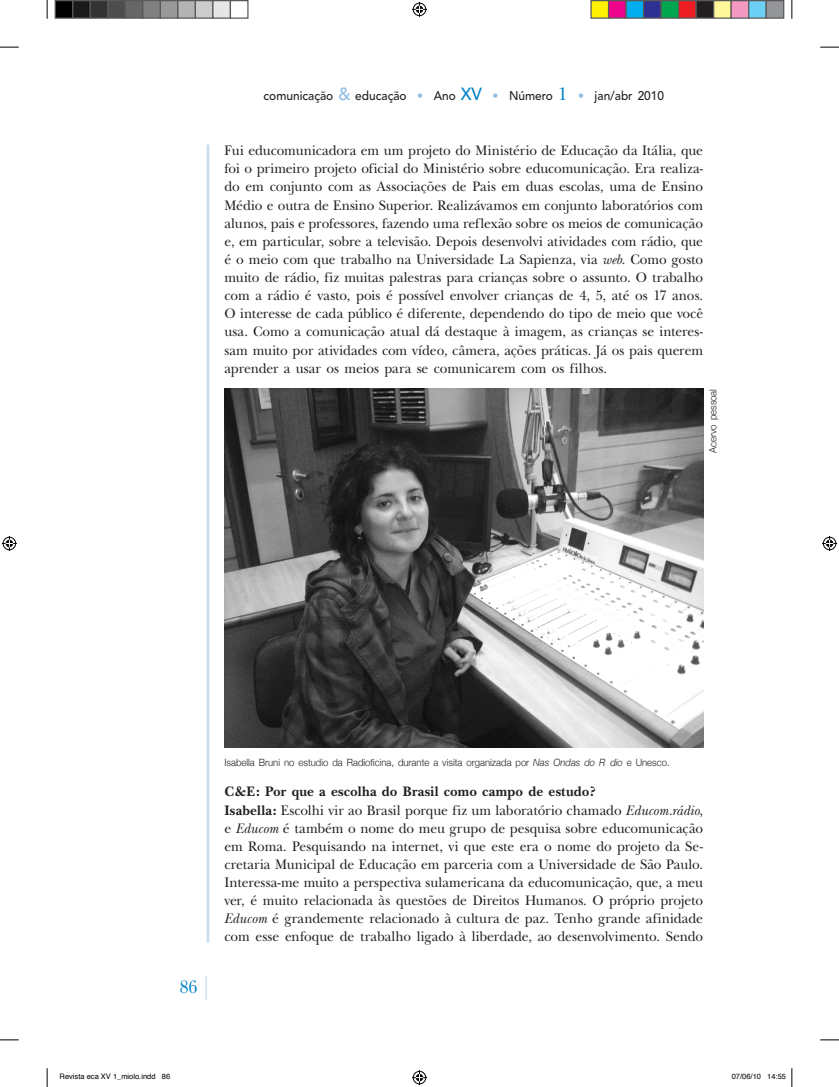
<style>
.page{position:relative;width:839px;height:1087px;background:#fff}
.page>*{position:absolute;margin:0;border:0;box-sizing:border-box;transform-origin:0 0}
.t1{font:18.75px "New Baskerville";color:#0082c8;scale:.9 1}
.t2{font:14.38px/18.1px "New Baskerville";letter-spacing:-.005em;color:#231f20;text-align:justify;scale:.95 1}
.t3{font:500 12.5px "Avenir";color:#231f20;scale:.95 1}
.t4{font:300 10px "Helvetica Neue";color:#231f20;scale:.95 1}
.t5{font:7.5px "Helvetica";color:#000}
.s1{font-size:17.5px;color:#92bee4}
.s2{color:#92bee4}
.s3{font-size:17.5px;color:#0082c8}
.s4{font-family:"New Baskerville";font-weight:400;font-size:18.75px;color:#0082c8}
.s5{font-style:italic}
.s6{font-weight:700}
</style>
<div class="page">
<hr style="left:207px;top:145px;width:2px;height:797px;background:#c5dcf1">
<hr style="left:205px;top:975px;width:2px;height:25px;background:#c5dcf1">
<img style="left:224px;top:389px;width:479px;height:358px">
<svg style="left:0;top:46px;width:19px;height:2px"></svg>
<svg style="left:820px;top:46px;width:18px;height:2px"></svg>
<svg style="left:0;top:1039px;width:19px;height:1px"></svg>
<svg style="left:820px;top:1039px;width:18px;height:1px"></svg>
<svg style="left:46px;top:0;width:2px;height:19px"></svg>
<svg style="left:46px;top:1068px;width:2px;height:18px"></svg>
<svg style="left:791px;top:0;width:1px;height:19px"></svg>
<svg style="left:412px;top:2px;width:15px;height:15px"></svg>
<svg style="left:412px;top:1070px;width:15px;height:14px"></svg>
<svg style="left:2px;top:536px;width:15px;height:15px"></svg>
<svg style="left:822px;top:536px;width:14px;height:15px"></svg>
<div style="left:55px;top:1px;width:18px;height:17px;background:#000"></div>
<div style="left:55px;top:0;width:18px;height:19px;border:1px solid #595959"></div>
<div style="left:73px;top:1px;width:17px;height:17px;background:#1a1a1a"></div>
<div style="left:72px;top:0;width:19px;height:19px;border:1px solid #595959"></div>
<div style="left:90px;top:1px;width:18px;height:17px;background:#333"></div>
<div style="left:90px;top:0;width:18px;height:19px;border:1px solid #595959"></div>
<div style="left:108px;top:1px;width:17px;height:17px;background:#4d4d4d"></div>
<div style="left:107px;top:0;width:19px;height:19px;border:1px solid #595959"></div>
<div style="left:125px;top:1px;width:18px;height:17px;background:#666"></div>
<div style="left:125px;top:0;width:18px;height:19px;border:1px solid #595959"></div>
<div style="left:143px;top:1px;width:17px;height:17px;background:#808080"></div>
<div style="left:142px;top:0;width:19px;height:19px;border:1px solid #595959"></div>
<div style="left:160px;top:1px;width:18px;height:17px;background:#999"></div>
<div style="left:160px;top:0;width:18px;height:19px;border:1px solid #595959"></div>
<div style="left:178px;top:1px;width:17px;height:17px;background:#b3b3b3"></div>
<div style="left:177px;top:0;width:19px;height:19px;border:1px solid #595959"></div>
<div style="left:195px;top:1px;width:18px;height:17px;background:#ccc"></div>
<div style="left:195px;top:0;width:18px;height:19px;border:1px solid #595959"></div>
<div style="left:213px;top:1px;width:17px;height:17px;background:#e6e6e6"></div>
<div style="left:212px;top:0;width:19px;height:19px;border:1px solid #595959"></div>
<div style="left:230px;top:0;width:18px;height:19px;border:1px solid #595959"></div>
<div style="left:591px;top:1px;width:17px;height:17px;background:#fff101"></div>
<div style="left:590px;top:0;width:19px;height:19px;border:1px solid #595959"></div>
<div style="left:608px;top:1px;width:18px;height:17px;background:#ed028c"></div>
<div style="left:607px;top:0;width:19px;height:19px;border:1px solid #595959"></div>
<div style="left:626px;top:1px;width:17px;height:17px;background:#00aeef"></div>
<div style="left:625px;top:0;width:19px;height:19px;border:1px solid #595959"></div>
<div style="left:643px;top:1px;width:18px;height:17px;background:#2e3092"></div>
<div style="left:642px;top:0;width:19px;height:19px;border:1px solid #595959"></div>
<div style="left:661px;top:1px;width:17px;height:17px;background:#00a54f"></div>
<div style="left:660px;top:0;width:19px;height:19px;border:1px solid #595959"></div>
<div style="left:678px;top:1px;width:18px;height:17px;background:#ee1d23"></div>
<div style="left:677px;top:0;width:19px;height:19px;border:1px solid #595959"></div>
<div style="left:696px;top:1px;width:17px;height:17px;background:#231f20"></div>
<div style="left:695px;top:0;width:19px;height:19px;border:1px solid #595959"></div>
<div style="left:713px;top:1px;width:18px;height:17px;background:#fff79a"></div>
<div style="left:712px;top:0;width:19px;height:19px;border:1px solid #595959"></div>
<div style="left:731px;top:1px;width:17px;height:17px;background:#f499c2"></div>
<div style="left:730px;top:0;width:19px;height:19px;border:1px solid #595959"></div>
<div style="left:748px;top:1px;width:18px;height:17px;background:#6bcff6"></div>
<div style="left:747px;top:0;width:19px;height:19px;border:1px solid #595959"></div>
<div style="left:766px;top:1px;width:17px;height:17px;background:#939598"></div>
<div style="left:765px;top:0;width:19px;height:19px;border:1px solid #595959"></div>
<svg style="left:791px;top:1068px;width:1px;height:18px"></svg>
<p class="t3" style="left:263px;top:89px;width:423px">comunicação <span class="s1">&amp;</span> educação <span class="s2">•</span> Ano <span class="s3">XV</span> <span class="s2">•</span> Número <span class="s4">1</span> <span class="s2">•</span> jan/abr 2010</p>
<p class="t2" style="left:224px;top:141px;width:505px">Fui educomunicadora em um projeto do Ministério de Educação da Itália, que foi o primeiro projeto oficial do Ministério sobre educomunicação. Era realiza&shy;do em conjunto com as Associações de Pais em duas escolas, uma de Ensino Médio e outra de Ensino Superior. Realizávamos em conjunto laboratórios com alunos, pais e professores, fazendo uma reflexão sobre os meios de comunicação e, em particular, sobre a televisão. Depois desenvolvi atividades com rádio, que é o meio com que trabalho na Universidade La Sapienza, via <span class="s5">web</span>. Como gosto muito de rádio, fiz muitas palestras para crianças sobre o assunto. O trabalho com a rádio é vasto, pois é possível envolver crianças de 4, 5, até os 17 anos.<br>O interesse de cada público é diferente, dependendo do tipo de meio que você usa. Como a comunicação atual dá destaque à imagem, as crianças se interes&shy;sam muito por atividades com vídeo, câmera, ações práticas. Já os pais querem aprender a usar os meios para se comunicarem com os filhos.</p>
<p class="t4" style="left:706px;top:453px;width:69px;rotate:-90deg">Acervo pessoal</p>
<p class="t4" style="left:224px;top:756px;width:470px">Isabella Bruni no estudio da Radioficina, durante a visita organizada por <span class="s5">Nas Ondas do Rádio</span> e Unesco.</p>
<h1 class="t1" style="left:180px;top:975px;width:21px">86</h1>
<p class="t2" style="left:224px;top:782px;width:505px;text-align:left"><span class="s6">C&amp;E: Por que a escolha do Brasil como campo de estudo?<br>Isabella:</span> Escolhi vir ao Brasil porque fiz um laboratório chamado <span class="s5">Educom.rádio</span>, e <span class="s5">Educom</span> é também o nome do meu grupo de pesquisa sobre educomunicação em Roma. Pesquisando na internet, vi que este era o nome do projeto da Se&shy;cretaria Municipal de Educação em parceria com a Universidade de São Paulo.<br>Interessa‑me muito a perspectiva sulamericana da educomunicação, que, a meu ver, é muito relacionada às questões de Direitos Humanos. O próprio projeto <span class="s5">Educom</span> é grandemente relacionado à cultura de paz. Tenho grande afinidade com esse enfoque de trabalho ligado à liberdade, ao desenvolvimento. Sendo</p>
<p class="t5" style="left:60px;top:1070px;width:112px">Revista eca XV 1_miolo.indd 86</p>
<p class="t5" style="left:731px;top:1070px;width:56px">07/06/10 14:55</p>
</div>
